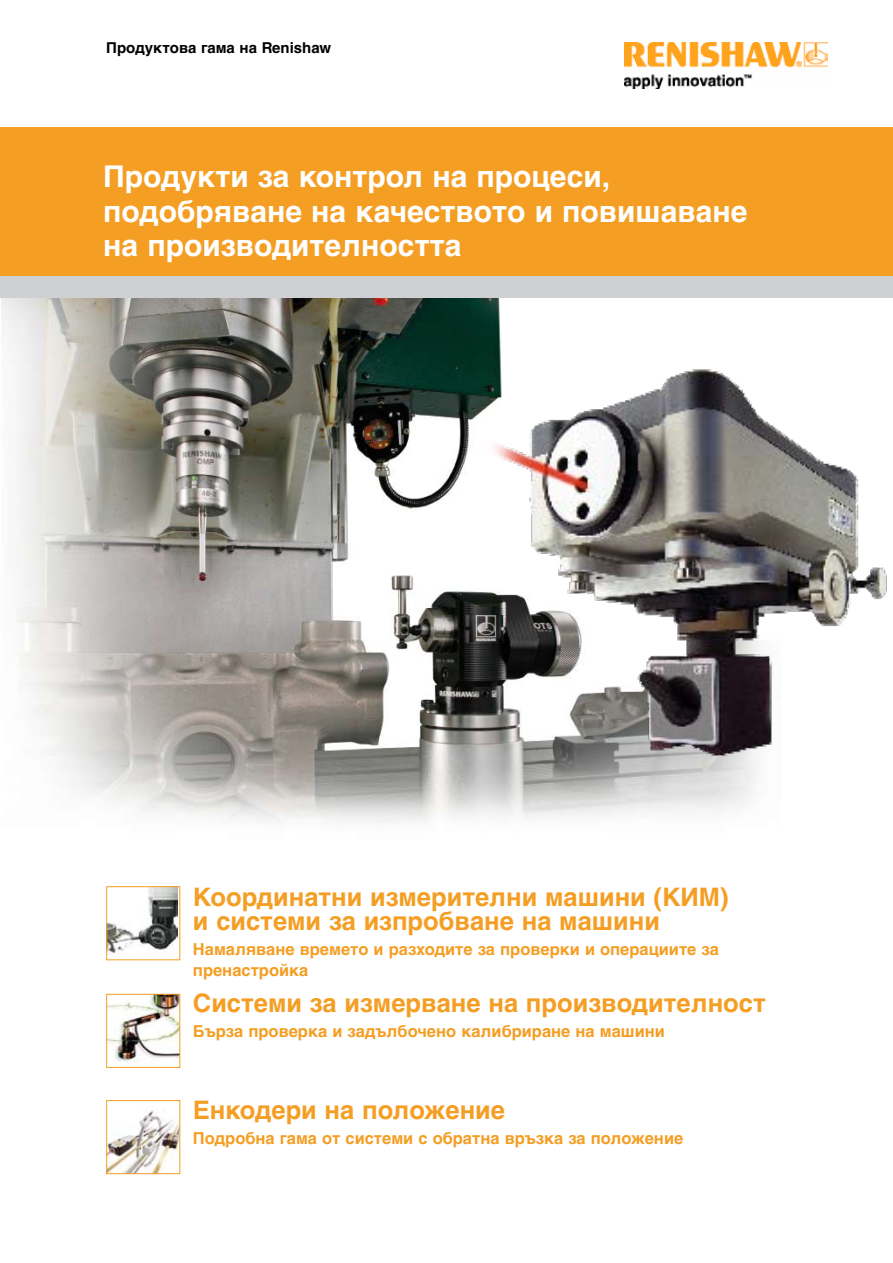
<style>
.page{position:relative;width:893px;height:1263px;background:#fff}
.page>*{position:absolute;margin:0;border:0;box-sizing:border-box;transform-origin:0 0}
.t1{font:700 30px/34.5px "Helvetica LT Std";color:#fff}
.t2{font:700 25.5px/24px "Helvetica LT Std";color:#f49e24}
.t3{font:700 16.5px/21px "Helvetica LT Std";color:#f49e24}
.t4{font:700 15px "Helvetica LT Std";color:#000}
</style>
<div class="page">
<img style="left:1px;top:298px;width:756px;height:524px">
<div style="left:0;top:128px;width:893px;height:148px;background:#f49e24"></div>
<div style="left:0;top:276px;width:893px;height:22px;background:#ced0d2"></div>
<img style="left:108px;top:888px;width:70px;height:66px">
<div style="left:106px;top:886px;width:74px;height:74px;border:1px solid #f49e24"></div>
<img style="left:108px;top:1109px;width:70px;height:63px">
<div style="left:106px;top:1100px;width:74px;height:74px;border:1px solid #f49e24"></div>
<img style="left:108px;top:996px;width:70px;height:66px">
<div style="left:106px;top:994px;width:74px;height:74px;border:1px solid #f49e24"></div>
<img style="left:625px;top:42px;width:203px;height:47px">
<img style="left:441px;top:342px;width:446px;height:416px">
<p class="t4" style="left:106px;top:39px;width:226px">Продуктова гама на Renishaw</p>
<h1 class="t1" style="left:103px;top:159px;width:646px">Продукти за контрол на процеси, подобряване на качеството и повишаване на производителността</h1>
<h2 class="t2" style="left:193px;top:884px;width:537px">Координатни измерителни машини (КИМ) и системи за изпробване на машини</h2>
<p class="t3" style="left:193px;top:938px;width:527px">Намаляване времето и разходите за проверки и операциите за пренастройка</p>
<h2 class="t2" style="left:193px;top:991px;width:574px">Системи за измерване на производителност</h2>
<p class="t3" style="left:193px;top:1021px;width:473px">Бърза проверка и задълбочено калибриране на машини</p>
<h2 class="t2" style="left:193px;top:1097px;width:314px">Енкодери на положение</h2>
<p class="t3" style="left:193px;top:1127px;width:492px">Подробна гама от системи с обратна връзка за положение</p>
</div>
